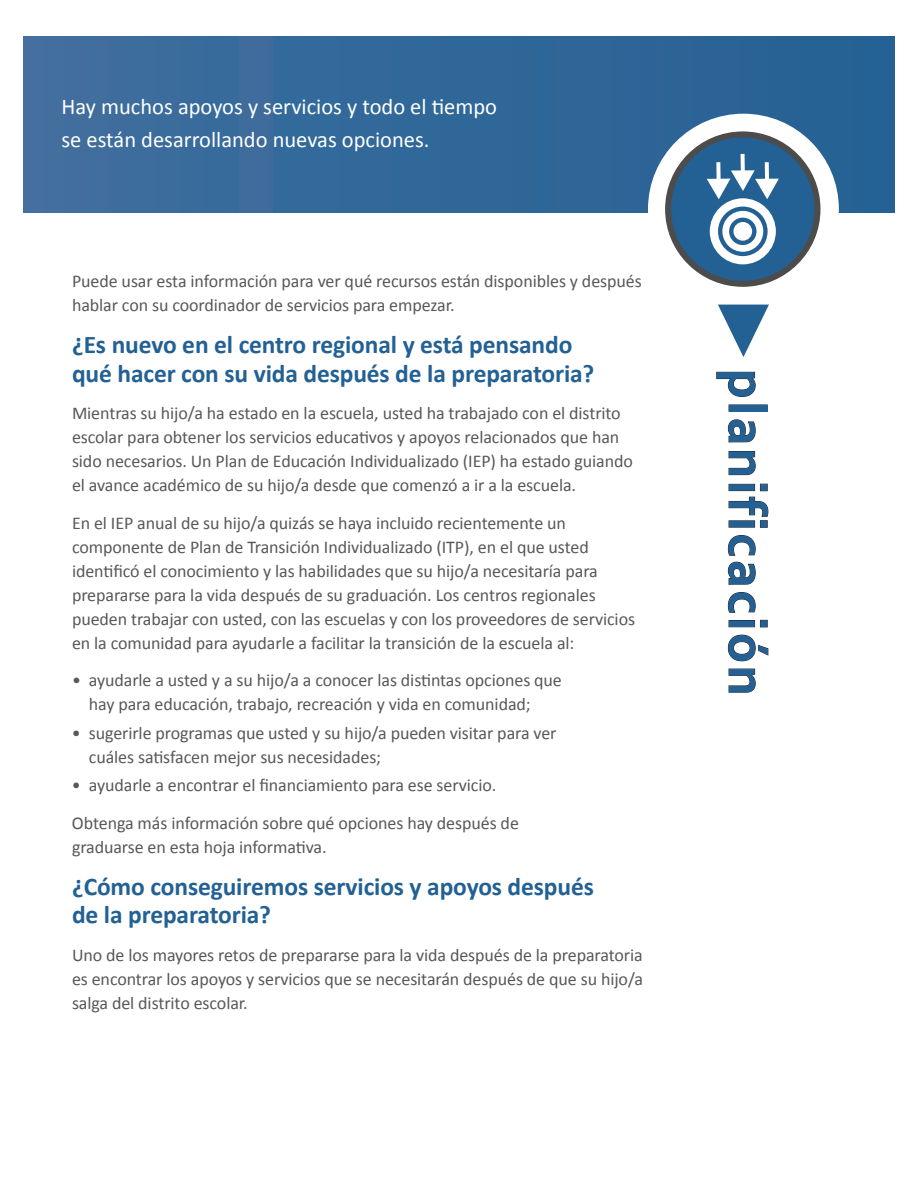
<style>
.page{position:relative;width:918px;height:1188px;background:#fff}
.page>*{position:absolute;margin:0;border:0;box-sizing:border-box;transform-origin:0 0}
.t1{font:700 54px "Corbel";letter-spacing:.05em;color:#236194}
.t2{font:700 25.5px/28.5px "Calibri";letter-spacing:-.005em;color:#236194}
.t3{font:22.5px/33px "Calibri";color:#fff}
.t4{font:18px/24px "Calibri";letter-spacing:-.005em;color:#57585a}
</style>
<div class="page">
<div style="left:23px;top:36px;width:872px;height:176px;background:linear-gradient(to right,#406f9e,#246194)"></div>
<div style="left:648px;top:114px;width:191px;height:191px;background:#fff;border-radius:50%"></div>
<svg style="left:718px;top:305px;width:51px;height:52px"></svg>
<svg style="left:716px;top:372px;width:40px;height:25px"></svg>
<svg style="left:728px;top:419px;width:28px;height:24px"></svg>
<svg style="left:728px;top:451px;width:28px;height:24px"></svg>
<svg style="left:728px;top:483px;width:41px;height:45px"></svg>
<svg style="left:728px;top:535px;width:28px;height:50px"></svg>
<svg style="left:728px;top:592px;width:28px;height:21px"></svg>
<svg style="left:728px;top:620px;width:40px;height:8px"></svg>
<svg style="left:728px;top:634px;width:41px;height:28px"></svg>
<svg style="left:728px;top:668px;width:28px;height:25px"></svg>
<svg style="left:665px;top:131px;width:155px;height:156px"></svg>
<p class="t3" style="left:62px;top:90px;width:437px">Hay muchos apoyos y servicios y todo el tiempo se están desarrollando nuevas opciones.</p>
<p class="t4" style="left:72px;top:269px;width:571px">Puede usar esta información para ver qué recursos están disponibles y después hablar con su coordinador de servicios para empezar.</p>
<h2 class="t2" style="left:72px;top:330px;width:524px">¿Es nuevo en el centro regional y está pensando qué hacer con su vida después de la preparatoria?</h2>
<p class="t4" style="left:72px;top:401px;width:562px">Mientras su hijo/a ha estado en la escuela, usted ha trabajado con el distrito escolar para obtener los servicios educativos y apoyos relacionados que han sido necesarios. Un Plan de Educación Individualizado (IEP) ha estado guiando el avance académico de su hijo/a desde que comenzó a ir a la escuela.</p>
<p class="t4" style="left:72px;top:511px;width:565px">En el IEP anual de su hijo/a quizás se haya incluido recientemente un componente de Plan de Transición Individualizado (ITP), en el que usted identificó el conocimiento y las habilidades que su hijo/a necesitaría para prepararse para la vida después de su graduación. Los centros regionales pueden trabajar con usted, con las escuelas y con los proveedores de servicios en la comunidad para ayudarle a facilitar la transición de la escuela al:</p>
<p class="t4" style="left:89px;top:668px;width:475px;text-indent:-17px">• ayudarle a usted y a su hijo/a a conocer las distintas opciones que hay para educación, trabajo, recreación y vida en comunidad;</p>
<p class="t4" style="left:89px;top:721px;width:469px;text-indent:-17px">• sugerirle programas que usted y su hijo/a pueden visitar para ver cuáles satisfacen mejor sus necesidades;</p>
<p class="t4" style="left:72px;top:766px;width:448px;line-height:37.5px">• ayudarle a encontrar el financiamiento para ese servicio.<br>Obtenga más información sobre qué opciones hay después de</p>
<p class="t4" style="left:72px;top:835px;width:256px">graduarse en esta hoja informativa.</p>
<h2 class="t2" style="left:72px;top:872px;width:523px">¿Cómo conseguiremos servicios y apoyos después de la preparatoria?</h2>
<p class="t4" style="left:72px;top:943px;width:573px;text-align:justify">Uno de los mayores retos de prepararse para la vida después de la preparatoria es encontrar los apoyos y servicios que se necesitarán después de que su hijo/a salga del distrito escolar.</p>
<h1 class="t1" style="left:780px;top:369px;width:328px;rotate:90deg">planificación</h1>
</div>
